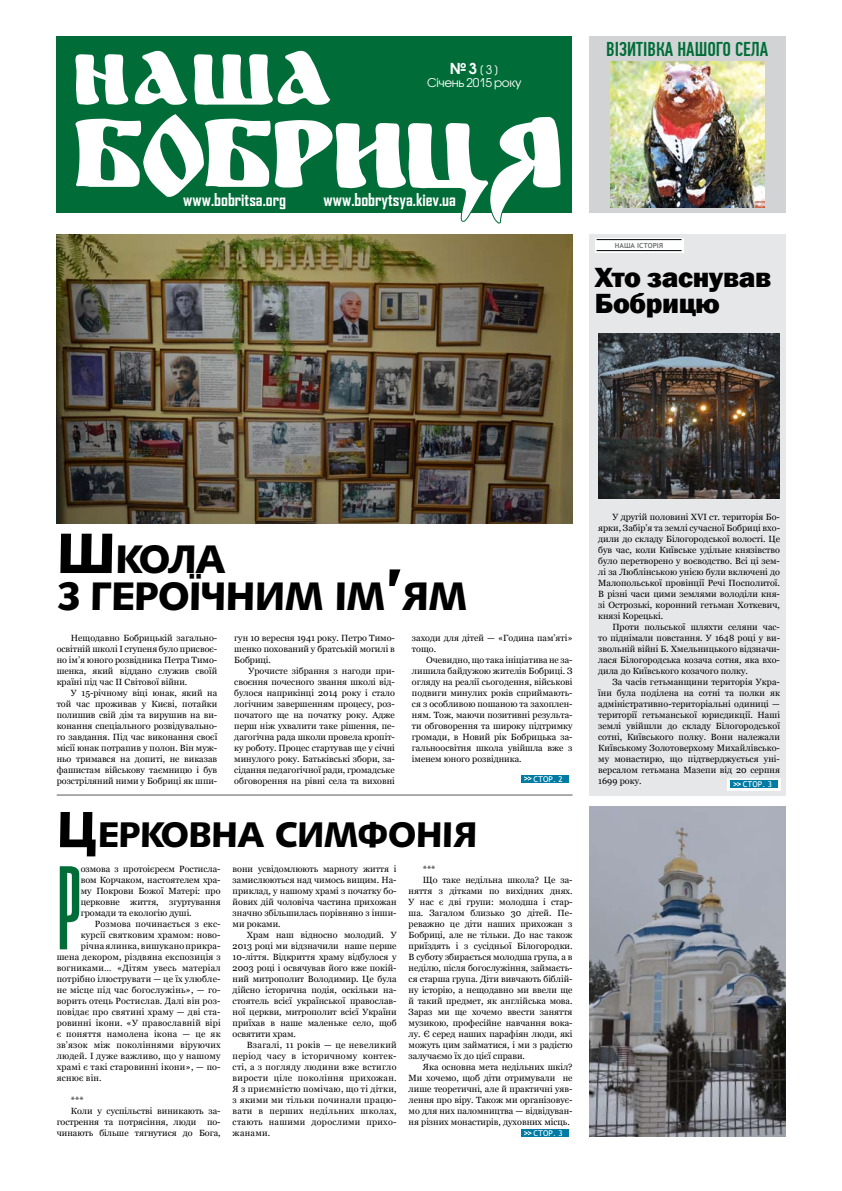
<style>
.page{position:relative;width:842px;height:1191px;background:#fff}
.page>*{position:absolute;margin:0;border:0;box-sizing:border-box;transform-origin:0 0}
.t1{font:500 extra-condensed 123.2px "DS Narrow";color:#006d38}
.t2{font:900 39.9px/37px "Humanist 531 CBT";letter-spacing:-.02em;color:#000}
.t3{font:900 35.7px "Humanist 531 CBT";letter-spacing:-.02em;color:#000}
.t4{font:800 28.5px/26px "Franklin Gothic";letter-spacing:-.015em;color:#000}
.t5{font:500 20px "PF Din Text Comp Pro";color:#006d38}
.t6{font:700 17px "Agency FB";color:#fff}
.t7{font:12px/13px "Avant Garde Gothic C";letter-spacing:-.03em;color:#fff;text-align:center}
.t8{font:9px/11px "Georgia";color:#000;text-align:justify}
.t9{font:9px "Georgia";letter-spacing:.02em;color:#000}
.t10{font:8px "Trebuchet MS";color:#fff}
.t11{font:700 7px "Trebuchet MS";color:#6d6f71}
.s1{font-weight:600;font-size:15px}
.s2{font-size:57px}
.s3{font-size:51px}
</style>
<div class="page">
<div style="left:57px;top:36px;width:515px;height:176px;background:#006d38"></div>
<svg style="left:75px;top:114px;width:485px;height:108px"></svg>
<svg style="left:75px;top:51px;width:255px;height:54px"></svg>
<hr style="left:57px;top:794px;width:516px;height:1px;background:#58595b">
<div style="left:589px;top:234px;width:196px;height:561px;background:#e6e7e8"></div>
<svg style="left:521px;top:1129px;width:48px;height:8px"></svg>
<svg style="left:521px;top:775px;width:48px;height:8px"></svg>
<div style="left:521px;top:1129px;width:47px;height:7px;background:#007ca4"></div>
<svg style="left:524px;top:1131px;width:7px;height:4px"></svg>
<div style="left:521px;top:775px;width:47px;height:7px;background:#007ca4"></div>
<svg style="left:524px;top:776px;width:7px;height:4px"></svg>
<img style="left:590px;top:806px;width:195px;height:330px">
<img style="left:57px;top:234px;width:516px;height:290px">
<img style="left:598px;top:333px;width:181px;height:165px">
<div style="left:727px;top:778px;width:54px;height:12px;background:#fff"></div>
<div style="left:730px;top:780px;width:47px;height:8px;background:#007ca4"></div>
<svg style="left:733px;top:782px;width:8px;height:4px"></svg>
<div style="left:595px;top:238px;width:88px;height:14px;background:#fff"></div>
<hr style="left:596px;top:239px;width:86px;height:1px;background:#000">
<hr style="left:596px;top:250px;width:86px;height:1px;background:#000">
<div style="left:589px;top:36px;width:196px;height:176px;background:#d1d3d4"></div>
<img style="left:610px;top:62px;width:154px;height:146px">
<h3 class="t7" style="left:427px;top:63px;width:96px"><span class="s1">№ 3</span> [ 3 ]<br>Січень 2015 року</h3>
<h3 class="t6" style="left:183px;top:189px;width:104px">www.bobritsa.org</h3>
<h3 class="t6" style="left:324px;top:189px;width:134px">www.bobrytsya.kiev.ua</h3>
<h3 class="t5" style="left:606px;top:38px;width:164px">Візитівка нашого села</h3>
<p class="t11" style="left:615px;top:241px;width:50px">Наша історія</p>
<h3 class="t4" style="left:595px;top:264px;width:178px">Хто заснував<br>Бобрицю</h3>
<h2 class="t2" style="left:57px;top:541px;width:412px"><span class="s2">Ш</span>кола<br>з героїчним ім<span class="s2">’</span>ям</h2>
<p class="t8" style="left:57px;top:632px;width:162px;text-indent:14px">Нещодавно Бобрицькій загально&shy;освітній школі І ступеня було присвоє&shy;но ім’я юного розвідника Петра Тимо&shy;шенка, який віддано служив своїй країні під час ІІ Світової війни.</p>
<p class="t8" style="left:57px;top:687px;width:162px;text-indent:14px">У 15-річному віці юнак, який на той час проживав у Києві, потайки полишив свій дім та вирушив на ви&shy;конання спеціального розвідувально&shy;го завдання. Під час виконання своєї місії юнак потрапив у полон. Він муж&shy;ньо тримався на допиті, не виказав фашистам військову таємницю і був розстріляний ними у Бобриці як шпи-</p>
<p class="t8" style="left:234px;top:632px;width:162px">гун 10 вересня 1941 року. Петро Тимо&shy;шенко похований у братській могилі в Бобриці.</p>
<p class="t8" style="left:234px;top:665px;width:162px;text-indent:14px">Урочисте зібрання з нагоди при&shy;своєння почесного звання школі від&shy;булося наприкінці 2014 року і стало логічним завершенням процесу, роз&shy;початого ще на початку року. Адже перш ніж ухвалити таке рішення, пе&shy;дагогічна рада школи провела кропіт&shy;ку роботу. Процес стартував ще у січні минулого року. Батьківські збори, за&shy;сідання педагогічної ради, громадське обговорення на рівні села та виховні</p>
<p class="t8" style="left:412px;top:632px;width:162px">заходи для дітей — «Година пам’яті» тощо.</p>
<p class="t8" style="left:412px;top:654px;width:162px;text-indent:14px">Очевидно, що така ініціатива не за&shy;лишила байдужою жителів Бобриці. З огляду на реалії сьогодення, військові подвиги минулих років сприймають&shy;ся з особливою пошаною та захоплен&shy;ням. Тож, маючи позитивні результа&shy;ти обговорення та широку підтримку громади, в Новий рік Бобрицька за&shy;гальноосвітня школа увійшла вже з іменем юного розвідника.</p>
<p class="t10" style="left:533px;top:774px;width:31px">стор. 2</p>
<h3 class="t3" style="left:57px;top:811px;width:422px"><span class="s3">Ц</span>ерковна симфонія</h3>
<h1 class="t1" style="left:57px;top:845px;width:26px">Р</h1>
<p class="t8" style="left:81px;top:863px;width:141px">озмова з протоієреєм Ростисла&shy;вом Корчаком, настоятелем хра&shy;му Покрови Божої Матері: про церковне життя, згуртування громади та екологію душі.</p>
<p class="t8" style="left:233px;top:863px;width:165px">вони усвідомлюють марноту життя і замислюються над чимось вищим. На&shy;приклад, у нашому храмі з початку бо&shy;йових дій чоловіча частина прихожан значно збільшилась порівняно з інши&shy;ми роками.</p>
<p class="t8" style="left:233px;top:929px;width:165px;text-indent:14px">Храм наш відносно молодий. У 2013 році ми відзначили наше перше 10-ліття. Відкриття храму відбулося у 2003 році і освячував його вже покій&shy;ний митрополит Володимир. Це була дійсно історична подія, оскільки на&shy;стоятель всієї української православ&shy;ної церкви, митрополит всієї України приїхав в наше маленьке село, щоб освятити храм.</p>
<p class="t8" style="left:233px;top:1039px;width:165px;text-indent:14px">Взагалі, 11 років — це невеликий період часу в історичному контек&shy;сті, а з погляду людини вже встигло вирости ціле покоління прихожан.<br>Я з приємністю помічаю, що ті дітки, з якими ми тільки починали працю&shy;вати в перших недільних школах, стають нашими дорослими прихо&shy;жанами.</p>
<p class="t8" style="left:423px;top:863px;width:14px">***</p>
<p class="t8" style="left:423px;top:874px;width:151px">Що таке недільна школа? Це за-</p>
<p class="t8" style="left:409px;top:885px;width:165px">няття з дітками по вихідних днях.</p>
<p class="t8" style="left:409px;top:896px;width:165px">У нас є дві групи: молодша і стар-</p>
<p class="t8" style="left:409px;top:907px;width:165px">ша. Загалом близько 30 дітей. Пе-</p>
<p class="t8" style="left:409px;top:918px;width:165px">реважно це діти наших прихожан з</p>
<p class="t8" style="left:409px;top:929px;width:165px">Бобриці, але не тільки. До нас також</p>
<p class="t8" style="left:409px;top:940px;width:165px">приїздять і з сусідньої Білогородки.</p>
<p class="t8" style="left:409px;top:951px;width:165px">В суботу збирається молодша група, а в</p>
<p class="t8" style="left:409px;top:962px;width:165px">неділю, після богослужіння, займаєть-</p>
<p class="t8" style="left:409px;top:973px;width:165px">ся старша група. Діти вивчають біблій-</p>
<p class="t8" style="left:409px;top:984px;width:165px">ну історію, а нещодавно ми ввели ще</p>
<p class="t8" style="left:409px;top:995px;width:165px">й такий предмет, як англійська мова.</p>
<p class="t8" style="left:409px;top:1006px;width:165px">Зараз ми ще хочемо ввести заняття</p>
<p class="t8" style="left:409px;top:1017px;width:165px">музикою, професійне навчання вока-</p>
<p class="t8" style="left:409px;top:1028px;width:165px">лу. Є серед наших парафіян люди, які</p>
<p class="t8" style="left:409px;top:1039px;width:165px">можуть цим займатися, і ми з радістю</p>
<p class="t8" style="left:409px;top:1050px;width:118px">залучаємо їх до цієї справи.</p>
<p class="t8" style="left:423px;top:1061px;width:151px">Яка основна мета недільних шкіл?</p>
<p class="t8" style="left:409px;top:1072px;width:165px">Ми хочемо, щоб діти отримували не</p>
<p class="t8" style="left:409px;top:1083px;width:165px">лише теоретичні, але й практичні уяв-</p>
<p class="t8" style="left:409px;top:1094px;width:165px">лення про віру. Також ми організовує-</p>
<p class="t8" style="left:409px;top:1105px;width:165px">мо для них паломництва — відвідуван-</p>
<p class="t8" style="left:409px;top:1116px;width:163px">ня різних монастирів, духовних місць.</p>
<p class="t10" style="left:533px;top:1128px;width:31px">стор. 3</p>
<p class="t9" style="left:95px;top:919px;width:127px">Розмова починається з екс-</p>
<p class="t9" style="left:81px;top:930px;width:141px">курсії святковим храмом: ново-</p>
<p class="t9" style="left:81px;top:941px;width:141px">річна ялинка, вишукано прикра-</p>
<p class="t9" style="left:57px;top:952px;width:165px">шена декором, різдвяна експозиція з</p>
<p class="t9" style="left:57px;top:963px;width:165px">вогниками… «Дітям увесь матеріал</p>
<p class="t9" style="left:57px;top:974px;width:165px">потрібно ілюструвати — це їх улюбле-</p>
<p class="t9" style="left:57px;top:985px;width:165px">не місце під час богослужінь», — го-</p>
<p class="t9" style="left:57px;top:996px;width:165px">ворить отець Ростислав. Далі він роз-</p>
<p class="t9" style="left:57px;top:1007px;width:165px">повідає про святині храму — дві ста-</p>
<p class="t9" style="left:57px;top:1018px;width:165px">ровинні ікони. «У православній вірі</p>
<p class="t9" style="left:57px;top:1029px;width:165px">є поняття намолена ікона — це як</p>
<p class="t9" style="left:57px;top:1040px;width:165px">зв’язок між поколіннями віруючих</p>
<p class="t9" style="left:57px;top:1051px;width:165px">людей. І дуже важливо, що у нашому</p>
<p class="t9" style="left:57px;top:1062px;width:165px">храмі є такі старовинні ікони», — по-</p>
<p class="t9" style="left:57px;top:1073px;width:46px">яснює він.</p>
<p class="t8" style="left:71px;top:1094px;width:14px">***</p>
<p class="t8" style="left:71px;top:1105px;width:151px">Коли у суспільстві виникають за-</p>
<p class="t8" style="left:57px;top:1116px;width:165px">гострення та потрясіння, люди по-</p>
<p class="t8" style="left:57px;top:1127px;width:165px">чинають більше тягнутися до Бога,</p>
<p class="t8" style="left:598px;top:511px;width:183px;text-indent:14px">У другій половині ХVI ст. територія Бо&shy;ярки, Забір’я та землі сучасної Бобриці вхо&shy;дили до складу Білогородської волості. Це був час, коли Київське удільне князівство було перетворено у воєводство. Всі ці зем&shy;лі за Люблінською унією були включені до Малопольської провінції Речі Посполитої.<br>В різні часи цими землями володіли кня&shy;зі Острозькі, коронний гетьман Хоткевич, князі Корецькі.</p>
<p class="t8" style="left:598px;top:621px;width:183px;text-indent:14px">Проти польської шляхти селяни час&shy;то піднімали повстання. У 1648 році у ви&shy;звольній війні Б. Хмельницького відзначи&shy;лася Білогородська козача сотня, яка вхо&shy;дила до Київського козачого полку.</p>
<p class="t8" style="left:598px;top:676px;width:183px;text-indent:14px">За часів гетьманщини територія Укра&shy;їни була поділена на сотні та полки як адміністративно-територіальні одиниці — території гетьманської юрисдикції. Наші землі увійшли до складу Білогородської сотні, Київського полку. Вони належали Київському Золотоверхому Михайлівсько&shy;му монастирю, що підтверджується уні&shy;версалом гетьмана Мазепи від 20 серпня 1699 року.</p>
<p class="t10" style="left:743px;top:779px;width:31px">стор. 3</p>
</div>
